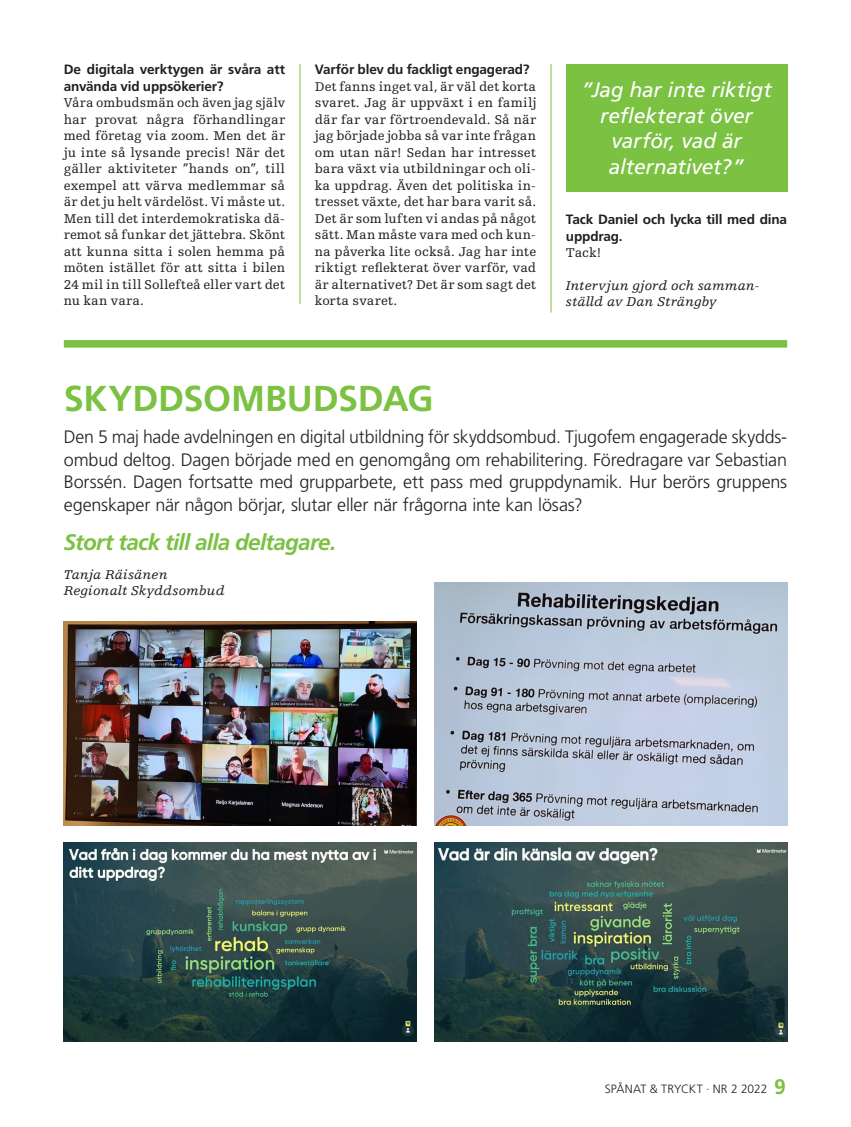
<style>
.page{position:relative;width:851px;height:1127px;background:#fff}
.page>*{position:absolute;margin:0;border:0;box-sizing:border-box;transform-origin:0 0}
.t1{font:700 36px "Frutiger";letter-spacing:-.01em;color:#7bc142}
.t2{font:italic 700 22.5px "Frutiger";letter-spacing:-.035em;color:#7bc142}
.t3{font:italic 21px/25.5px "Frutiger";letter-spacing:-.005em;color:#fff;text-align:center}
.t4{font:300 18px/22.5px "Frutiger";letter-spacing:-.01em;color:#231f20;text-align:justify}
.t5{font:13.5px/16.5px "Egyptienne F";letter-spacing:.005em;color:#231f20;text-align:justify}
.t6{font:700 13.5px/16.5px "Frutiger";letter-spacing:-.01em;color:#231f20}
.t7{font:italic 13.5px/16.2px "Egyptienne F";letter-spacing:.01em;color:#231f20}
.t8{font:300 12px "Frutiger";color:#231f20}
.s1{font-weight:700;font-size:21px;color:#7bc142}
</style>
<div class="page">
<hr style="left:299px;top:64px;width:1px;height:240px;background:#7bc142">
<hr style="left:550px;top:64px;width:1px;height:249px;background:#7bc142">
<div style="left:566px;top:64px;width:221px;height:127px;background:#7bc142"></div>
<div style="left:64px;top:340px;width:723px;height:8px;background:#7bc142"></div>
<img style="left:64px;top:621px;width:353px;height:204px">
<img style="left:434px;top:583px;width:353px;height:242px">
<img style="left:434px;top:842px;width:353px;height:200px">
<img style="left:64px;top:842px;width:353px;height:200px">
<p class="t6" style="left:64px;top:61px;width:223px">De digitala verktygen är svåra att använda vid uppsökerier?</p>
<p class="t5" style="left:64px;top:95px;width:223px">Våra ombudsmän och även jag själv har provat några förhandlingar med företag via zoom. Men det är ju inte så lysande precis! När det gäller aktiviteter ”hands on”, till exempel att värva medlemmar så är det ju helt värdelöst. Vi måste ut.<br>Men till det interdemokratiska dä&shy;remot så funkar det jättebra. Skönt att kunna sitta i solen hemma på möten istället för att sitta i bilen 24 mil in till Sollefteå eller vart det nu kan vara.</p>
<p class="t6" style="left:315px;top:61px;width:216px">Varför blev du fackligt engagerad?</p>
<p class="t5" style="left:315px;top:78px;width:223px">Det fanns inget val, är väl det korta svaret. Jag är uppväxt i en familj där far var förtroendevald. Så när jag började jobba så var inte frågan om utan när! Sedan har intresset bara växt via utbildningar och oli&shy;ka uppdrag. Även det politiska in&shy;tresset växte, det har bara varit så.<br>Det är som luften vi andas på något sätt. Man måste vara med och kun&shy;na påverka lite också. Jag har inte riktigt reflekterat över varför, vad är alternativet? Det är som sagt det korta svaret.</p>
<h3 class="t3" style="left:581px;top:77px;width:191px">”Jag har inte riktigt reflekterat över varför, vad är alternativet?”</h3>
<p class="t6" style="left:566px;top:211px;width:223px">Tack Daniel och lycka till med dina uppdrag.</p>
<p class="t5" style="left:566px;top:245px;width:37px">Tack!</p>
<p class="t7" style="left:566px;top:278px;width:195px">Intervjun gjord och samman&shy;ställd av Dan Strängby</p>
<h1 class="t1" style="left:64px;top:377px;width:371px">SKYDDSOMBUDSDAG</h1>
<p class="t4" style="left:64px;top:425px;width:724px">Den 5 maj hade avdelningen en digital utbildning för skyddsombud. Tjugofem engagerade skydds&shy;ombud deltog. Dagen började med en genomgång om rehabilitering. Föredragare var Sebastian Borssén. Dagen fortsatte med grupparbete, ett pass med gruppdynamik. Hur berörs gruppens egenskaper när någon börjar, slutar eller när frågorna inte kan lösas?</p>
<h2 class="t2" style="left:64px;top:529px;width:274px">Stort tack till alla deltagare.</h2>
<p class="t7" style="left:64px;top:567px;width:162px">Tanja Räisänen<br>Regionalt Skyddsombud</p>
<p class="t8" style="left:604px;top:1082px;width:183px">SPÅNAT &amp; TRYCKT · NR 2 2022 <span class="s1">9</span></p>
</div>
